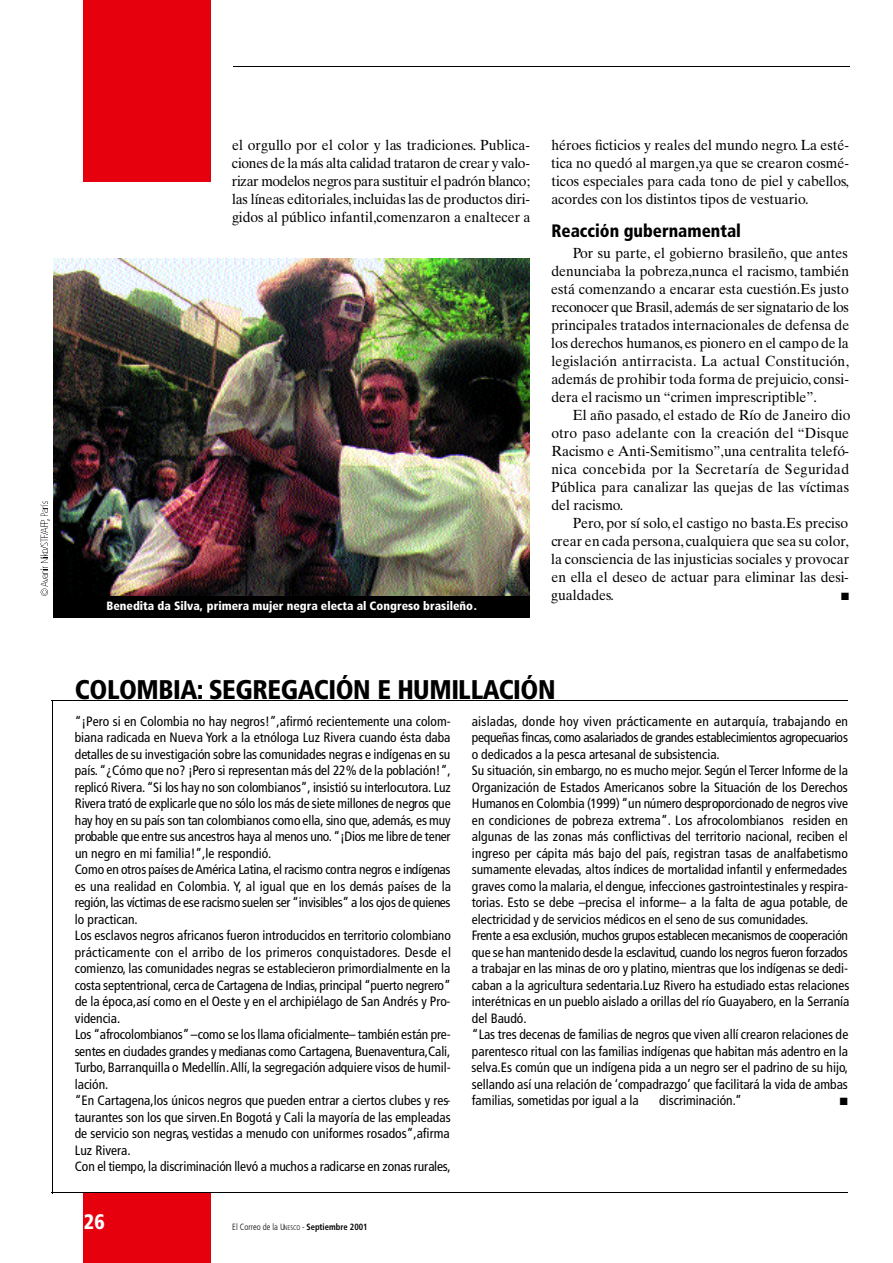
<style>
.page{position:relative;width:893px;height:1263px;background:#fff}
.page>*{position:absolute;margin:0;border:0;box-sizing:border-box;transform-origin:0 0}
.t1{font:900 condensed 27px "Frutiger";letter-spacing:-.02em;color:#000}
.t2{font:900 condensed 21px "Frutiger";color:#fff;scale:.95 1}
.t3{font:900 condensed 18px "Frutiger";color:#000;scale:.95 1}
.t4{font:14.7px/18px "Times Ten";color:#000;text-align:justify;scale:.95 1}
.t5{font:condensed 13.5px/16.5px "Frutiger";color:#000}
.t6{font:900 condensed 12px "Frutiger";color:#fff}
.t7{font:10.5px "Zapf Dingbats";color:#000}
.t8{font:300 condensed 9px "Frutiger";color:#000;scale:.95 1}
.s1{font-size:6.75px}
.s2{font-weight:700}
</style>
<div class="page">
<div style="left:84px;top:0;width:127px;height:182px;background:#e6000e"></div>
<div style="left:84px;top:1194px;width:127px;height:69px;background:#e6000e"></div>
<hr style="left:232px;top:66px;width:617px;height:1px;background:#000">
<img style="left:53px;top:258px;width:477px;height:338px">
<div style="left:53px;top:596px;width:477px;height:22px;background:#000"></div>
<hr style="left:52px;top:700px;width:796px;height:1px;background:#000">
<hr style="left:52px;top:700px;width:1px;height:493px;background:#000">
<hr style="left:52px;top:1192px;width:796px;height:1px;background:#000">
<svg style="left:40px;top:501px;width:9px;height:95px"></svg>
<p class="t4" style="left:232px;top:137px;width:316px">el orgullo por el color y las tradiciones. P u b l i c a&shy;ciones de la más alta calidad trataron de crear y valo&shy;rizar modelos negros para sustituir el padrón blanco; las líneas editoriales,incluidas las de productos diri&shy;gidos al público infantil,comenzaron a enaltecer a</p>
<p class="t4" style="left:551px;top:137px;width:315px">héroes ficticios y reales del mundo negro. La esté&shy;tica no quedó al margen,ya que se crearon cosmé&shy;ticos especiales para cada tono de piel y cabellos, acordes con los distintos tipos de vestuario.</p>
<h3 class="t3" style="left:551px;top:223px;width:201px">Reacción gubernamental</h3>
<p class="t4" style="left:551px;top:245px;width:315px;text-indent:22px">Por su parte, el gobierno brasileño, que antes denunciaba la pobreza,nunca el racismo, también está comenzando a encarar esta cuestión.Es justo reconocer que Brasil,además de ser signatario de los principales tratados internacionales de defensa de los derechos humanos, es pionero en el campo de la legislación antirracista. La actual Constitución, además de prohibir toda forma de prejuicio, c o n s i&shy;dera el racismo un “crimen imprescriptible”.</p>
<p class="t4" style="left:551px;top:407px;width:316px;text-indent:21px">El año pasado, el estado de Río de Janeiro dio otro paso adelante con la creación del “ D i s q u e Racismo e Anti-Semitismo”,una centralita telefó&shy;nica concebida por la Secretaría de Seguridad Pública para canalizar las quejas de las víctimas del racismo.</p>
<p class="t4" style="left:551px;top:515px;width:315px;text-indent:22px">Pero, por sí solo, el castigo no basta.Es preciso crear en cada persona, cualquiera que sea su color, la consciencia de las injusticias sociales y provocar en ella el deseo de actuar para eliminar las desi&shy;gualdades.</p>
<p class="t7" style="left:841px;top:591px;width:9px">■</p>
<p class="t6" style="left:107px;top:601px;width:372px">Benedita da Silva, primera mujer negra electa al Congreso brasileño.</p>
<h1 class="t1" style="left:75px;top:679px;width:482px">C O L O M B I A : S E G R E G ACIÓN E HUMILLAC I Ó N</h1>
<p class="t5" style="left:75px;top:714px;width:378px">“¡Pero si en Colombia no hay negros!”,afirmó recientemente una colom&shy;biana radicada en Nueva York a la etnóloga Luz Rivera cuando ésta daba detalles de su investigación sobre las comunidades negras e indígenas en su p a í s.“¿Cómo que no? ¡Pero si representan más del 22% de la población!”, replicó Rivera.“Si los hay no son colombianos”, insistió su interlocutora. L u z Rivera trató de explicarle que no sólo los más de siete millones de negros que hay hoy en su país son tan colombianos como ella, sino que, a d e m á s, es muy probable que entre sus ancestros haya al menos uno.“¡Dios me libre de tener un negro en mi familia!”,le respondió.<br>Como en otros países de América Latina, el racismo contra negros e indígenas es una realidad en Colombia. Y, al igual que en los demás países de la r e g i ó n ,las víctimas de ese racismo suelen ser “ i n v i s i b l e s ” a los ojos de quienes lo practican.<br>Los esclavos negros africanos fueron introducidos en territorio colombiano prácticamente con el arribo de los primeros conquistadores. Desde el comienzo, las comunidades negras se establecieron primordialmente en la costa septentrional, cerca de Cartagena de Indias, principal “puerto negrero” de la época,así como en el Oeste y en el archipiélago de San Andrés y Pro&shy;videncia.<br>Los “ a f r o c o l o m b i a n o s ”–como se los llama oficialmente– también están pre&shy;sentes en ciudades grandes y medianas como Cartagena, B u e n a v e n t u r a ,C a l i , Tu r b o, Barranquilla o Medellín.A l l í , la segregación adquiere visos de humil&shy;lación.<br>“En Cartagena,los únicos negros que pueden entrar a ciertos clubes y res&shy;taurantes son los que sirven.En Bogotá y Cali la mayoría de las empleadas de servicio son negras, vestidas a menudo con uniformes rosados”,afirma Luz Rivera.<br>Con el tiempo, la discriminación llevó a muchos a radicarse en zonas rurales,</p>
<p class="t5" style="left:471px;top:714px;width:379px">a i s l a d a s, donde hoy viven prácticamente en autarquía, trabajando en pequeñas fin c a s,como asalariados de grandes establecimientos agropecuarios o dedicados a la pesca artesanal de subsistencia.<br>Su situación, sin embargo, no es mucho mejor. Según el Tercer Informe de la Organización de Estados Americanos sobre la Situación de los Derechos Humanos en Colombia (1999) “un número desproporcionado de negros vive en condiciones de pobreza extrema”. Los afrocolombianos residen en algunas de las zonas más confli c t i vas del territorio nacional, reciben el ingreso per cápita más bajo del país, registran tasas de analfabetismo sumamente elevadas, altos índices de mortalidad infantil y enfermedades graves como la malaria, el dengue, infecciones gastrointestinales y respira&shy;t o r i a s. Esto se debe –precisa el informe– a la falta de agua potable, d e electricidad y de servicios médicos en el seno de sus comunidades.<br>Frente a esa exclusión, muchos grupos establecen mecanismos de cooperación que se han mantenido desde la esclavitud, cuando los negros fueron forzados a trabajar en las minas de oro y platino, mientras que los indígenas se dedi&shy;caban a la agricultura sedentaria.Luz Rivero ha estudiado estas relaciones interétnicas en un pueblo aislado a orillas del río Guayabero, en la Serranía del Baudó.<br>“Las tres decenas de familias de negros que viven allí crearon relaciones de parentesco ritual con las familias indígenas que habitan más adentro en la selva.Es común que un indígena pida a un negro ser el padrino de su hijo, sellando así una relación de ‘compadrazgo’ que facilitará la vida de ambas familias, sometidas por igual a la</p>
<p class="t5" style="left:659px;top:1093px;width:84px">discriminación.”</p>
<p class="t7" style="left:839px;top:1096px;width:9px">■</p>
<h2 class="t2" style="left:84px;top:1214px;width:23px">26</h2>
<p class="t8" style="left:232px;top:1223px;width:144px">El Correo de la U<span class="s1">NESCO</span> - <span class="s2">Septiembre 2001</span></p>
</div>
